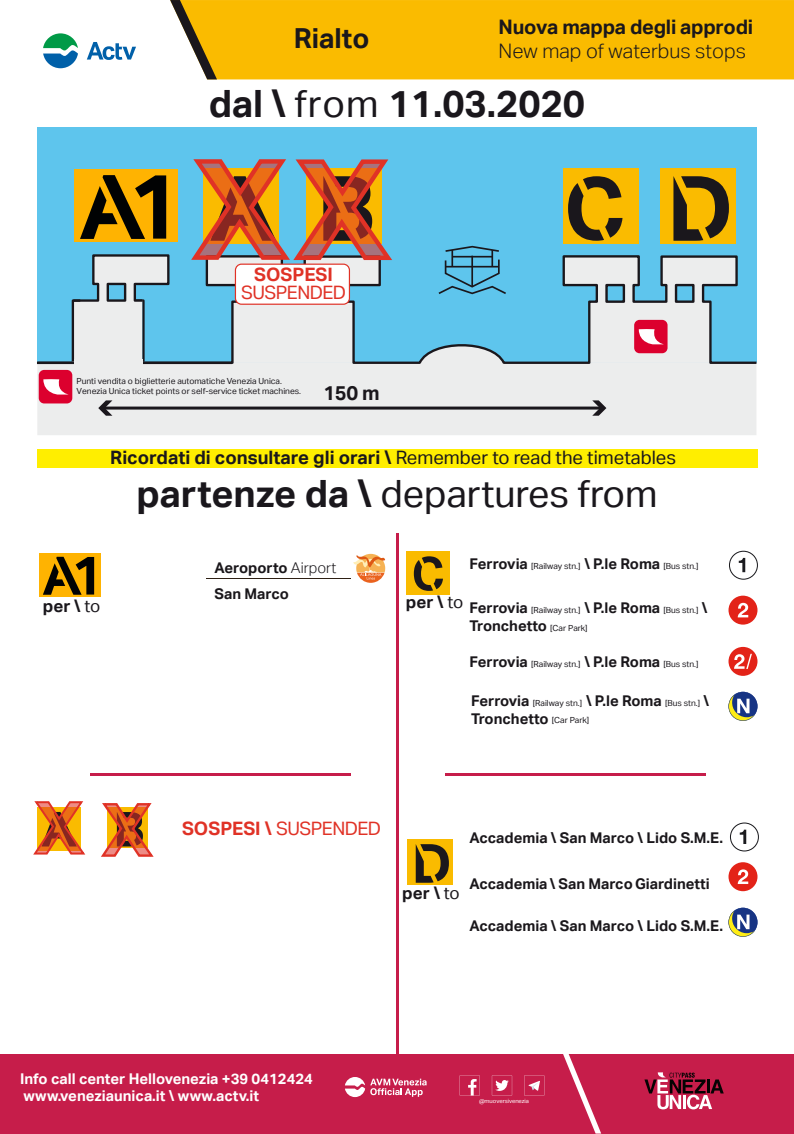
<style>
.page{position:relative;width:794px;height:1134px;background:#fff}
.page>*{position:absolute;margin:0;border:0;box-sizing:border-box;transform-origin:0 0}
.t1{font:37.6px "Aktiv Grotesk";color:#1a171c}
.t2{font:700 37.6px "Aktiv Grotesk";color:#1a171c}
.t3{font:700 27.6px "Aktiv Grotesk";color:#1a171c}
.t4{font:700 20px "Aktiv Grotesk";letter-spacing:-.015em;color:#1a171c}
.t5{font:300 20px "Aktiv Grotesk";color:#1a171c}
.t6{font:700 18.48px "Aktiv Grotesk";color:#1a171c}
.t7{font:18.48px "Aktiv Grotesk";letter-spacing:-.03em;color:#e03226}
.t8{font:700 18.48px "Aktiv Grotesk";color:#e03226}
.t9{font:700 16.96px "Aktiv Grotesk";color:#1a171c}
.t10{font:700 14.84px/17.8px "Aktiv Grotesk";color:#fff}
.t11{font:700 14.8px "Aktiv Grotesk";color:#1a171b}
.t12{font:8.4px/10.1px "Aktiv Grotesk";color:#1a171c}
.t13{font:5.8px "Aktiv Grotesk";letter-spacing:-.005em;color:#fff}
.s1{font-weight:400}
.s2{font-weight:700}
.s3{font-weight:300}
.s4{font-weight:700;font-size:14.8px;color:#1a171b}
.s5{font-weight:400;font-size:8.4px;color:#1a171c}
</style>
<div class="page">
<div style="left:37px;top:127px;width:719px;height:235px;background:#5ec5ed"></div>
<div style="left:37px;top:449px;width:720px;height:19px;background:#fe0"></div>
<div style="left:217px;top:0;width:577px;height:79px;background:#fabb00"></div>
<svg style="left:170px;top:0;width:47px;height:79px"></svg>
<svg style="left:43px;top:33px;width:35px;height:35px"></svg>
<svg style="left:87px;top:42px;width:49px;height:18px"></svg>
<div style="left:37px;top:365px;width:719px;height:70px;background:#eceded"></div>
<div style="left:563px;top:168px;width:76px;height:76px;background:#fabb00"></div>
<div style="left:660px;top:168px;width:75px;height:76px;background:#fabb00"></div>
<hr style="left:102px;top:407px;width:500px;height:3px;background:#1a171c;border-radius:2px">
<svg style="left:592px;top:400px;width:14px;height:16px"></svg>
<svg style="left:98px;top:400px;width:14px;height:16px"></svg>
<svg style="left:568px;top:176px;width:54px;height:65px"></svg>
<svg style="left:673px;top:176px;width:56px;height:65px"></svg>
<svg style="left:445px;top:245px;width:54px;height:9px"></svg>
<svg style="left:37px;top:254px;width:720px;height:111px"></svg>
<div style="left:634px;top:320px;width:33px;height:33px;background:#dc002e;border-radius:5px"></div>
<svg style="left:638px;top:329px;width:25px;height:15px"></svg>
<div style="left:675px;top:284px;width:19px;height:19px;background:#5ec5ed;border:2px solid #1a171c"></div>
<div style="left:605px;top:284px;width:20px;height:19px;background:#5ec5ed;border:2px solid #1a171c"></div>
<div style="left:1px;top:1054px;width:793px;height:80px;background:#c61d4a"></div>
<svg style="left:563px;top:1054px;width:38px;height:79px"></svg>
<svg style="left:644px;top:1072px;width:79px;height:37px"></svg>
<svg style="left:492px;top:1075px;width:20px;height:20px"></svg>
<svg style="left:524px;top:1075px;width:20px;height:20px"></svg>
<svg style="left:459px;top:1075px;width:21px;height:20px"></svg>
<svg style="left:345px;top:1077px;width:81px;height:20px"></svg>
<div style="left:235px;top:264px;width:114px;height:40px;background:#fff;border-radius:6px"></div>
<div style="left:235px;top:264px;width:115px;height:41px;border:1px solid #e03226;border-radius:6px"></div>
<svg style="left:187px;top:159px;width:209px;height:103px"></svg>
<div style="left:39px;top:370px;width:33px;height:33px;background:#dc002e;border-radius:5px"></div>
<svg style="left:43px;top:379px;width:24px;height:15px"></svg>
<hr style="left:396px;top:533px;width:2px;height:537px;background:#c61d4a">
<hr style="left:446px;top:773px;width:260px;height:3px;background:#c61d4a">
<svg style="left:353px;top:554px;width:32px;height:29px"></svg>
<div style="left:728px;top:596px;width:29px;height:29px;background:#e32318;border-radius:50%"></div>
<svg style="left:737px;top:603px;width:11px;height:14px"></svg>
<svg style="left:728px;top:692px;width:29px;height:29px"></svg>
<div style="left:407px;top:551px;width:43px;height:43px;background:#fabb00"></div>
<svg style="left:414px;top:556px;width:29px;height:35px"></svg>
<div style="left:728px;top:647px;width:29px;height:29px;background:#e32318;border-radius:50%"></div>
<svg style="left:734px;top:654px;width:18px;height:15px"></svg>
<svg style="left:728px;top:908px;width:29px;height:29px"></svg>
<div style="left:407px;top:839px;width:46px;height:45px;background:#fabb00"></div>
<svg style="left:416px;top:844px;width:33px;height:39px"></svg>
<div style="left:728px;top:862px;width:29px;height:29px;background:#e32318;border-radius:50%"></div>
<svg style="left:737px;top:869px;width:11px;height:15px"></svg>
<hr style="left:206px;top:578px;width:144px;height:1px;background:#2e2014">
<svg style="left:730px;top:822px;width:29px;height:29px"></svg>
<svg style="left:729px;top:551px;width:29px;height:29px"></svg>
<hr style="left:90px;top:773px;width:260px;height:3px;background:#c61d4a">
<svg style="left:33px;top:801px;width:53px;height:54px"></svg>
<svg style="left:101px;top:803px;width:53px;height:54px"></svg>
<div style="left:39px;top:553px;width:62px;height:44px;background:#ffb301"></div>
<svg style="left:43px;top:557px;width:51px;height:38px"></svg>
<hr style="left:37px;top:362px;width:195px;height:2px;background:#1a171c">
<svg style="left:71px;top:254px;width:100px;height:110px"></svg>
<div style="left:74px;top:359px;width:68px;height:9px;background:#eceded"></div>
<div style="left:74px;top:169px;width:103px;height:73px;background:#ffb301"></div>
<svg style="left:80px;top:175px;width:86px;height:64px"></svg>
<h2 class="t3" style="left:294px;top:21px;width:77px">Rialto</h2>
<h3 class="t4" style="left:498px;top:14px;width:256px">Nuova mappa degli approdi</h3>
<h3 class="t5" style="left:498px;top:39px;width:249px">New map of waterbus stops</h3>
<h1 class="t2" style="left:209px;top:80px;width:378px">dal \ <span class="s1">from</span> 11.03.2020</h1>
<h3 class="t8" style="left:254px;top:263px;width:80px">SOSPESI</h3>
<h3 class="t7" style="left:241px;top:281px;width:106px">SUSPENDED</h3>
<p class="t12" style="left:77px;top:376px;width:226px">Punti vendita o biglietterie automatiche Venezia Unica.<br>Venezia Unica ticket points or self-service ticket machines.</p>
<h3 class="t4" style="left:323px;top:381px;width:58px">150 m</h3>
<h3 class="t6" style="left:110px;top:446px;width:567px">Ricordati di consultare gli orari \ <span class="s1">Remember to read the timetables</span></h3>
<h1 class="t1" style="left:136px;top:472px;width:522px"><span class="s2">partenze da \</span> departures from</h1>
<h3 class="t9" style="left:43px;top:595px;width:59px">per \ <span class="s1">to</span></h3>
<h3 class="t11" style="left:215px;top:559px;width:123px">Aeroporto <span class="s3">Airport</span></h3>
<h3 class="t11" style="left:215px;top:584px;width:76px">San Marco</h3>
<p class="t12" style="left:469px;top:561px;width:231px"><span class="s4">Ferrovia</span> [Railway stn.] <span class="s4">\ P.le Roma</span> [Bus stn.]</p>
<h3 class="t9" style="left:406px;top:591px;width:59px">per \ <span class="s1">to</span></h3>
<p class="t12" style="left:469px;top:605px;width:239px"><span class="s4">Ferrovia</span> [Railway stn.] <span class="s4">\ P.le Roma</span> [Bus stn.] <span class="s4">\</span></p>
<h3 class="t11" style="left:469px;top:616px;width:120px">Tronchetto <span class="s5">[Car Park]</span></h3>
<p class="t12" style="left:469px;top:659px;width:231px"><span class="s4">Ferrovia</span> [Railway stn.] <span class="s4">\ P.le Roma</span> [Bus stn.]</p>
<p class="t12" style="left:471px;top:697px;width:239px"><span class="s4">Ferrovia</span> [Railway stn.] <span class="s4">\ P.le Roma</span> [Bus stn.] <span class="s4">\</span></p>
<h3 class="t11" style="left:471px;top:710px;width:120px">Tronchetto <span class="s5">[Car Park]</span></h3>
<h3 class="t7" style="left:182px;top:818px;width:201px"><span class="s2">SOSPESI \</span> SUSPENDED</h3>
<h3 class="t11" style="left:469px;top:829px;width:255px">Accademia \ San Marco \ Lido S.M.E.</h3>
<h3 class="t9" style="left:402px;top:883px;width:59px">per \ <span class="s1">to</span></h3>
<h3 class="t11" style="left:469px;top:874px;width:242px">Accademia \ San Marco Giardinetti</h3>
<h3 class="t11" style="left:469px;top:916px;width:255px">Accademia \ San Marco \ Lido S.M.E.</h3>
<h3 class="t10" style="left:20px;top:1069px;width:294px">Info call center Hellovenezia +39 0412424 www.veneziaunica.it \ www.actv.it</h3>
<p class="t13" style="left:479px;top:1097px;width:51px">@muoversivenezia</p>
</div>
